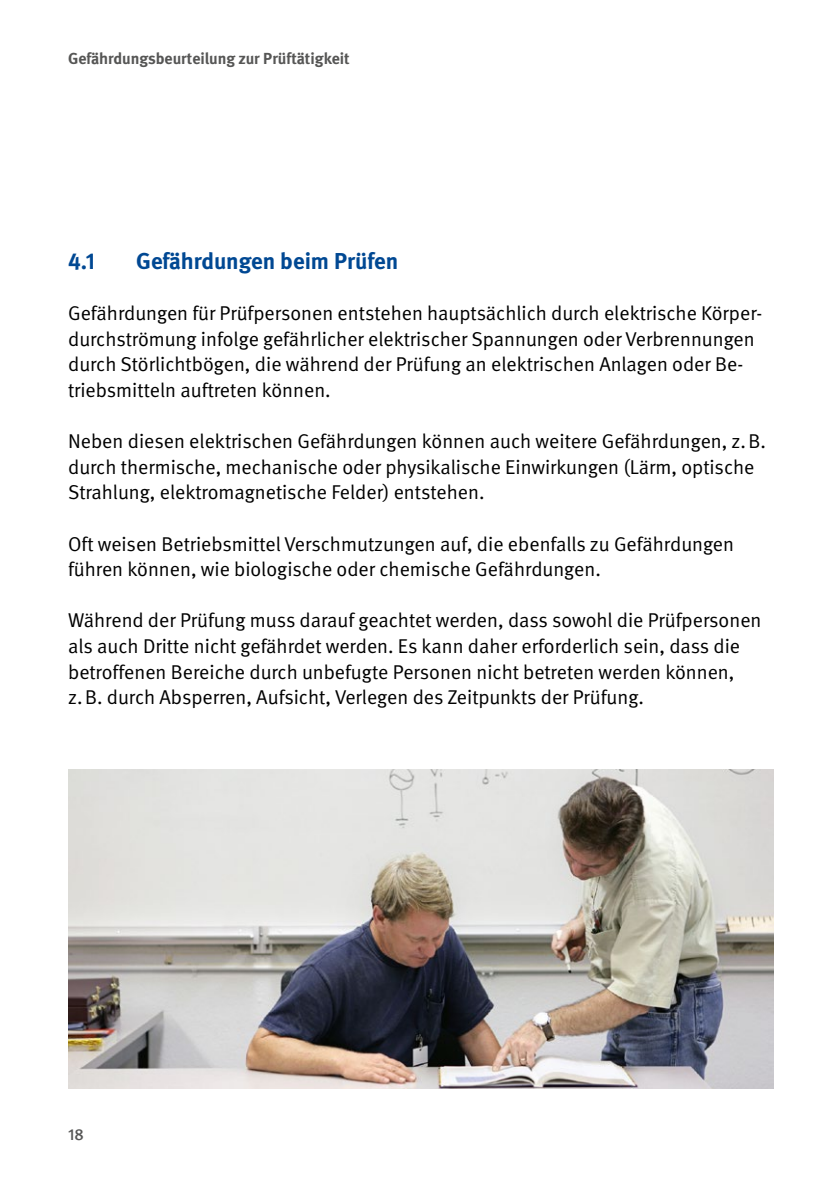
<style>
.page{position:relative;width:840px;height:1191px;background:#fff}
.page>*{position:absolute;margin:0;border:0;box-sizing:border-box;transform-origin:0 0}
.t1{font:700 23px "DGUV Meta";color:#004893}
.t2{font:20px/25.6px "DGUV Meta";color:#000}
.t3{font:700 16px "DGUV Meta";color:#565655}
.t4{font:500 16px "DGUV Meta";color:#565655}
</style>
<div class="page">
<img style="left:68px;top:769px;width:704px;height:320px">
<p class="t3" style="left:68px;top:49px;width:283px">Gefährdungsbeurteilung zur Prüftätigkeit</p>
<p class="t1" style="left:68px;top:247px;width:29px">4.1</p>
<p class="t1" style="left:136px;top:247px;width:263px">Gefährdungen beim Prüfen</p>
<p class="t2" style="left:68px;top:301px;width:695px">Gefährdungen für Prüfpersonen entstehen hauptsächlich durch elektrische Körper&shy;durchströmung infolge gefährlicher elektrischer Spannungen oder Verbrennungen durch Störlichtbögen, die während der Prüfung an elektrischen Anlagen oder Be&shy;triebsmitteln auftreten können.</p>
<p class="t2" style="left:68px;top:429px;width:699px">Neben diesen elektrischen Gefährdungen können auch weitere Gefährdungen, z.B. durch thermische, mechanische oder physikalische Einwirkungen (Lärm, optische<br>Strahlung, elektromagnetische Felder) entstehen.</p>
<p class="t2" style="left:68px;top:531px;width:667px">Oft weisen Betriebsmittel Verschmutzungen auf, die ebenfalls zu Gefährdungen führen können, wie biologische oder chemische Gefährdungen.</p>
<p class="t2" style="left:68px;top:608px;width:694px">Während der Prüfung muss darauf geachtet werden, dass sowohl die Prüfpersonen als auch Dritte nicht gefährdet werden. Es kann daher erforderlich sein, dass die betroffenen Bereiche durch unbefugte Personen nicht betreten werden können, z.B. durch Absperren, Aufsicht, Verlegen des Zeitpunkts der Prüfung.</p>
<p class="t4" style="left:68px;top:1124px;width:17px">18</p>
</div>
